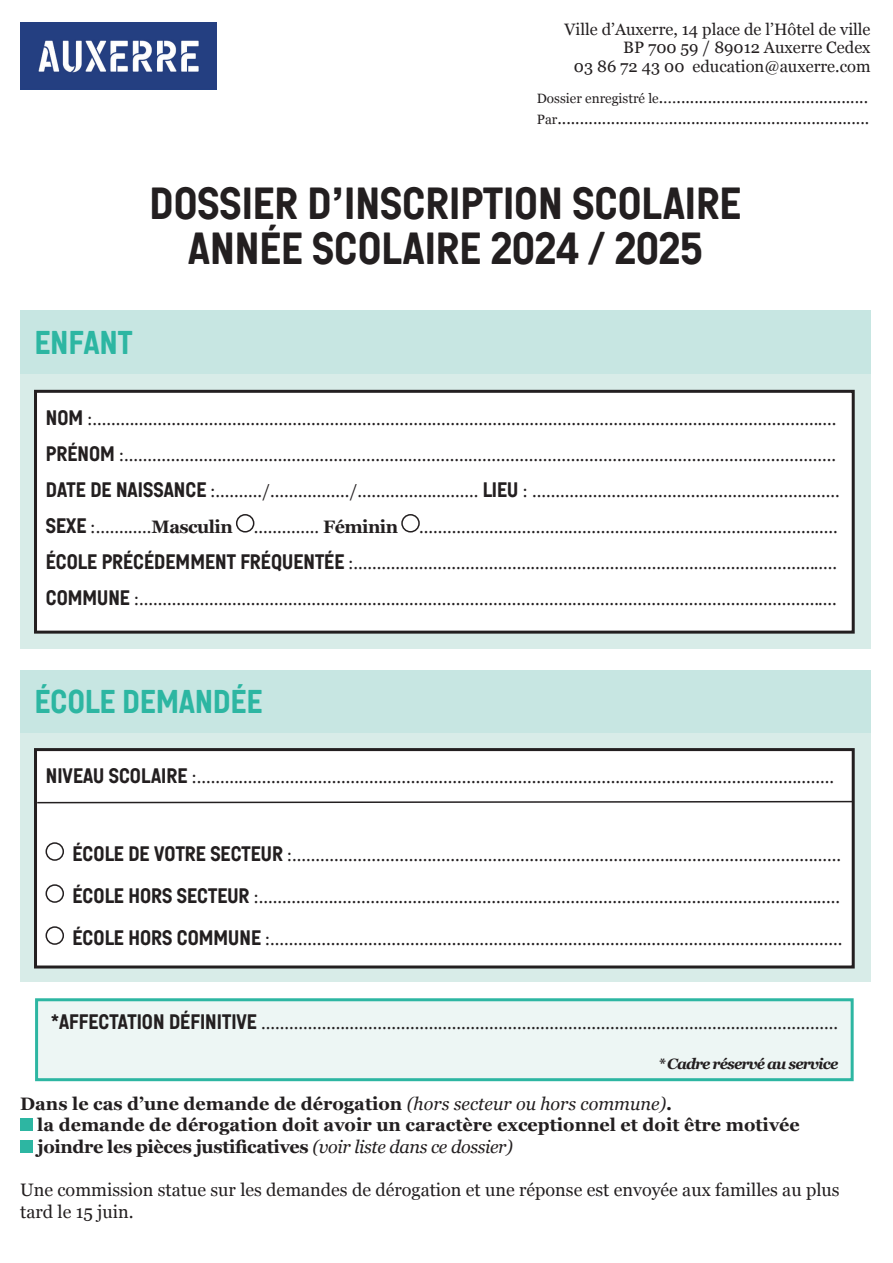
<style>
.page{position:relative;width:893px;height:1263px;background:#fff}
.page>*{position:absolute;margin:0;border:0;box-sizing:border-box;transform-origin:0 0}
.t1{font:45px/45px "Auxerrenormal";letter-spacing:-.03em;color:#231f20;text-align:center}
.t2{font:33px "Auxerrenormal";letter-spacing:-.03em;color:#2db6a2}
.t3{font:700 18px/21.6px "Georgia";color:#231f20}
.t4{font:18px/21.6px "Georgia";color:#231f20}
.t5{font:17.25px/36px "Georgia";color:#231f20}
.t6{font:16.5px/21px "Georgia";color:#231f20}
.t7{font:italic 700 15px "Georgia";letter-spacing:-.06em;color:#231f20}
.s1{font-size:13.5px}
.s2{font-family:"Auxerrenormal";font-size:21px}
.s3{font-weight:700;font-size:18px}
.s4{font-weight:400;font-style:italic}
</style>
<div class="page">
<div style="left:20px;top:372px;width:851px;height:276px;background:#d8ece8"></div>
<img style="left:20px;top:22px;width:196px;height:68px">
<div style="left:20px;top:310px;width:851px;height:64px;background:#c7e6e2"></div>
<div style="left:20px;top:670px;width:851px;height:63px;background:#c7e6e2"></div>
<div style="left:36px;top:391px;width:817px;height:241px;background:#fff"></div>
<div style="left:236px;top:514px;width:18px;height:18px;border:2px solid #231f20;border-radius:50%"></div>
<div style="left:401px;top:514px;width:19px;height:18px;border:2px solid #231f20;border-radius:50%"></div>
<div style="left:34px;top:390px;width:821px;height:244px;border:3px solid #231f20"></div>
<div style="left:20px;top:733px;width:851px;height:249px;background:#d8ece8"></div>
<div style="left:36px;top:749px;width:817px;height:218px;background:#fff"></div>
<div style="left:46px;top:842px;width:18px;height:19px;border:2px solid #231f20;border-radius:50%"></div>
<div style="left:46px;top:884px;width:18px;height:19px;border:2px solid #231f20;border-radius:50%"></div>
<div style="left:46px;top:926px;width:18px;height:19px;border:2px solid #231f20;border-radius:50%"></div>
<div style="left:34px;top:748px;width:821px;height:220px;border:3px solid #231f20"></div>
<div style="left:20px;top:1118px;width:13px;height:13px;background:#2db6a2"></div>
<div style="left:20px;top:1140px;width:13px;height:13px;background:#2db6a2"></div>
<svg style="left:36px;top:800px;width:819px;height:4px"></svg>
<div style="left:37px;top:1000px;width:815px;height:80px;background:#edf6f4"></div>
<div style="left:35px;top:998px;width:819px;height:83px;border:3px solid #2db6a2"></div>
<p class="t6" style="left:565px;top:19px;width:307px;line-height:18px;text-align:right">Ville d’Auxerre, 14 place de l’Hôtel de ville<br>BP 700 59 / 89012 Auxerre Cedex</p>
<p class="t6" style="left:574px;top:55px;width:298px">03 86 72 43 00 education@auxerre.com</p>
<p class="t6" style="left:537px;top:86px;width:334px"><span class="s1">Dossier enregistré le</span>.…...........................................<br><span class="s1">Par</span>......................….............................................</p>
<h1 class="t1" style="left:149px;top:182px;width:594px">DOSSIER D’INSCRIPTION SCOLAIRE<br>ANNÉE SCOLAIRE 2024 / 2025</h1>
<h2 class="t2" style="left:34px;top:325px;width:100px">ENFANT</h2>
<p class="t5" style="left:46px;top:400px;width:796px"><span class="s2">NOM</span> :................................................................................................................................................................<br><span class="s2">PRÉNOM</span> :.........................................................................................................................................................<br><span class="s2">DATE DE NAISSANCE</span> :........../................./.......................... <span class="s2">LIEU</span> : ..................................................................<br><span class="s2">SEXE</span> :............<span class="s3">Masculin</span> .............. <span class="s3">Féminin</span> ..........................................................................................<br><span class="s2">ÉCOLE PRÉCÉDEMMENT FRÉQUENTÉE</span> :........................................................................................................<br><span class="s2">COMMUNE</span> :......................................................................................................................................................</p>
<h2 class="t2" style="left:34px;top:684px;width:230px">ÉCOLE DEMANDÉE</h2>
<p class="t5" style="left:46px;top:758px;width:790px"><span class="s2">NIVEAU SCOLAIRE</span> :.........................................................................................................................................</p>
<p class="t5" style="left:72px;top:836px;width:770px"><span class="s2">ÉCOLE DE VOTRE SECTEUR</span> :......................................................................................................................</p>
<p class="t5" style="left:72px;top:878px;width:769px"><span class="s2">ÉCOLE HORS SECTEUR</span> :.............................................................................................................................</p>
<p class="t5" style="left:72px;top:920px;width:772px"><span class="s2">ÉCOLE HORS COMMUNE</span> :...........................................................................................................................</p>
<p class="t5" style="left:51px;top:1004px;width:789px"><span class="s2">*AFFECTATION DÉFINITIVE</span> ............................................................................................................................</p>
<p class="t7" style="left:658px;top:1052px;width:182px">* Cadre réservé au service</p>
<p class="t3" style="left:37px;top:1092px;width:764px;text-indent:-17px">Dans le cas d’une demande de dérogation <span class="s4">(hors secteur ou hors commune)</span>.<br>la demande de dérogation doit avoir un caractère exceptionnel et doit être motivée joindre les pièces justificatives <span class="s4">(voir liste dans ce dossier)</span></p>
<p class="t4" style="left:20px;top:1178px;width:821px">Une commission statue sur les demandes de dérogation et une réponse est envoyée aux familles au plus tard le 15 juin.</p>
</div>
